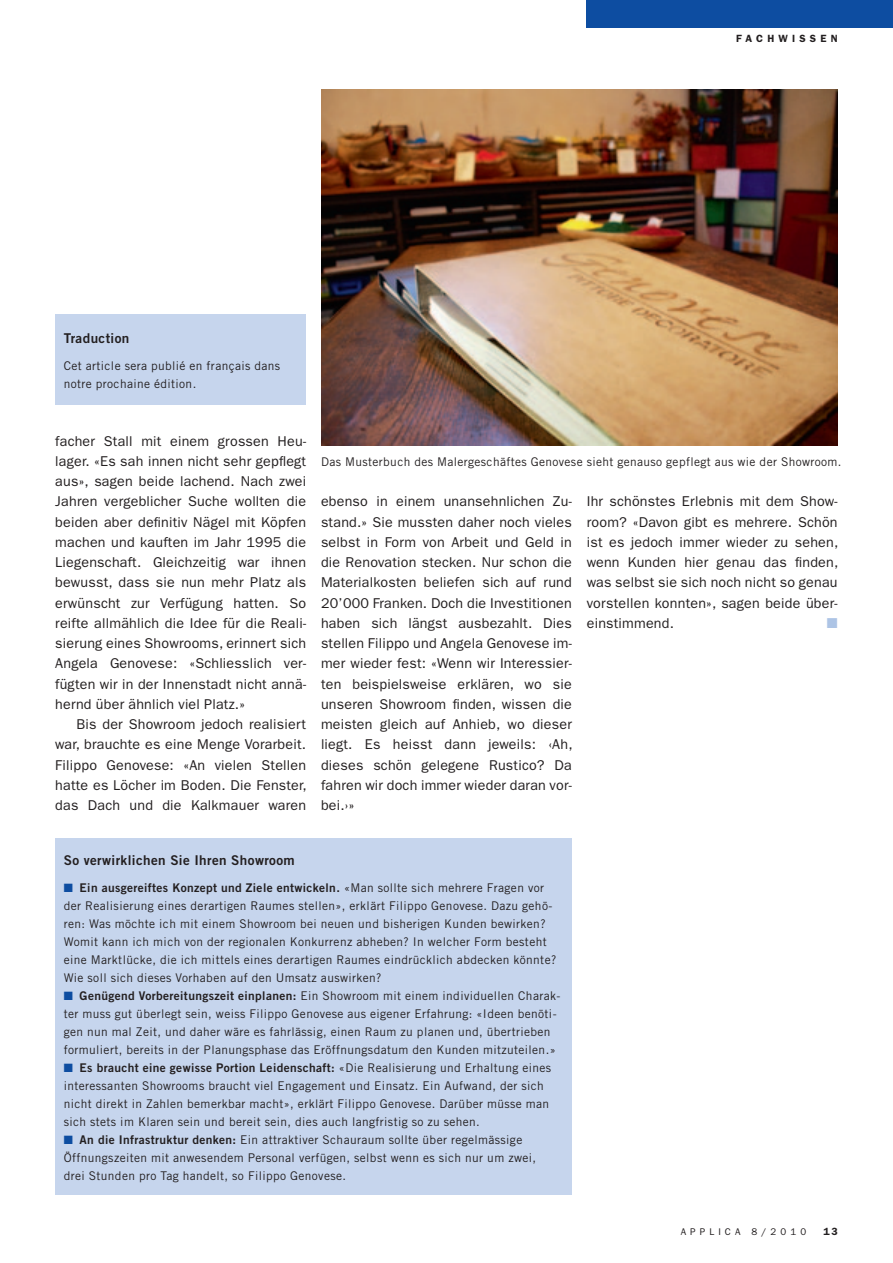
<style>
.page{position:relative;width:893px;height:1263px;background:#fff}
.page>*{position:absolute;margin:0;border:0;box-sizing:border-box;transform-origin:0 0}
.t1{font:14.25px/20.2px "Franklin Gothic";letter-spacing:.015em;color:#231f20;text-align:justify}
.t2{font:14.25px "Zapf Dingbats";color:#adc4e5}
.t3{font:13.5px "Trade Gothic Bold Two";letter-spacing:.03em;color:#231f20}
.t4{font:12px/18px "Trade Gothic";letter-spacing:.03em;color:#231f20}
.t5{font:12px "Trade Gothic Bold Two";letter-spacing:.03em;color:#231f20}
.t6{font:600 10.5px "Franklin Gothic";color:#231f20}
.t7{font:9.75px "Franklin Gothic";letter-spacing:.42em;color:#231f20}
.s1{color:#0d4da1}
.s2{font-family:"Trade Gothic"}
.s3{font-family:"Trade Gothic Bold Two"}
</style>
<div class="page">
<div style="left:587px;top:0;width:306px;height:28px;background:#0d4da1"></div>
<div style="left:55px;top:839px;width:517px;height:356px;background:#c6d5ed"></div>
<img style="left:321px;top:89px;width:517px;height:356px">
<div style="left:55px;top:315px;width:251px;height:90px;background:#c6d5ed"></div>
<p class="t6" style="left:736px;top:32px;width:66px">FA CHWISSE</p>
<p class="t6" style="left:831px;top:32px;width:8px">N</p>
<p class="t3" style="left:64px;top:330px;width:67px">Traduction</p>
<p class="t4" style="left:64px;top:356px;width:218px">Cet article sera publié en français dans notre prochaine édition.</p>
<p class="t1" style="left:55px;top:431px;width:252px">facher Stall mit einem grossen Heu&shy;lager. «Es sah innen nicht sehr gepflegt aus», sagen beide lachend. Nach zwei Jahren vergeblicher Suche wollten die beiden aber definitiv Nägel mit Köpfen machen und kauften im Jahr 1995 die Liegenschaft. Gleichzeitig war ihnen bewusst, dass sie nun mehr Platz als erwünscht zur Verfügung hatten. So reifte allmählich die Idee für die Reali&shy;sierung eines Showrooms, erinnert sich Angela Genovese: «Schliesslich ver&shy;fügten wir in der I nnenstadt nicht annä&shy;hernd über ähnlich viel Platz.»</p>
<p class="t1" style="left:55px;top:714px;width:253px;text-indent:21px">Bis der Showroom jedoch realisiert war, brauchte es eine Menge Vorarbeit.<br>Filippo Genovese: «An vielen Stellen hatte es Löcher im Boden. Die Fenster, das Dach und die Kalkmauer waren</p>
<p class="t4" style="left:321px;top:452px;width:522px">Das Musterbuch des Malergeschäftes Genovese sieht genauso gepflegt aus wie der Showroom.</p>
<p class="t1" style="left:321px;top:491px;width:253px">ebenso in einem unansehnlichen Zu&shy;stand.» Sie mussten daher noch vieles selbst in Form von Arbeit und Geld in die Renovation stecken. Nur schon die Materialkosten beliefen sich auf rund 20’000 Franken. Doch die I nvestitionen haben sich längst ausbezahlt. Dies stellen Filippo und Angela Genovese im&shy;mer wieder fest: «Wenn wir I nteressier&shy;ten beispielsweise erklären, wo sie unseren Showroom finden, wissen die meisten gleich auf Anhieb, wo dieser liegt. Es heisst dann jeweils: ‹Ah, dieses schön gelegene Rustico? Da fahren wir doch immer wieder daran vor&shy;bei.›»</p>
<p class="t1" style="left:587px;top:491px;width:253px">I hr schönstes Erlebnis mit dem Show&shy;room? «Davon gibt es mehrere. Schön ist es jedoch immer wieder zu sehen, wenn Kunden hier genau das finden, was selbst sie sich noch nicht so genau vorstellen konnten», sagen beide über&shy;einstimmend.</p>
<p class="t2" style="left:827px;top:616px;width:12px">■</p>
<p class="t3" style="left:64px;top:852px;width:233px">So verwirklichen Sie Ihren Showroom</p>
<p class="t5" style="left:64px;top:880px;width:482px"><span class="s1">■</span> Ein ausgereiftes Konzept und Ziele entwickeln. <span class="s2">«Man sollte sich mehrere Fragen vor</span></p>
<p class="t4" style="left:64px;top:896px;width:494px">der Realisierung eines derartigen Raumes stellen», erklärt Filippo Genovese. Dazu gehö&shy;ren: Was möchte ich mit einem Showroom bei neuen und bisherigen Kunden bewirken?<br>Womit kann ich mich von der regionalen Konkurrenz abheben? In welcher Form besteht eine Marktlücke, die ich mittels eines derartigen Raumes eindrücklich abdecken könnte?<br>Wie soll sich dieses Vorhaben auf den Umsatz auswirken?</p>
<p class="t4" style="left:64px;top:986px;width:498px"><span class="s1">■</span> <span class="s3">Genügend Vorbereitungszeit einplanen:</span> Ein Showroom mit einem individuellen Charak&shy;ter muss gut überlegt sein, weiss Filippo Genovese aus eigener Erfahrung: «Ideen benöti&shy;gen nun mal Zeit, und daher wäre es fahrlässig, einen Raum zu planen und, übertrieben formuliert, bereits in der Planungsphase das Eröffnungsdatum den Kunden mitzuteilen.»</p>
<p class="t5" style="left:64px;top:1060px;width:489px"><span class="s1">■</span> Es braucht eine gewisse Portion Leidenschaft: <span class="s2">«Die Realisierung und Erhaltung eines</span></p>
<p class="t4" style="left:64px;top:1076px;width:487px">interessanten Showrooms braucht viel Engagement und Einsatz. Ein Aufwand, der sich nicht direkt in Zahlen bemerkbar macht», erklärt Filippo Genovese. Darüber müsse man sich stets im Klaren sein und bereit sein, dies auch langfristig so zu sehen.</p>
<p class="t4" style="left:64px;top:1130px;width:474px"><span class="s1">■</span> <span class="s3">An die Infrastruktur denken:</span> Ein attraktiver Schauraum sollte über regelmässige<br>Öffnungszeiten mit anwesendem Personal verfügen, selbst wenn es sich nur um zwei, drei Stunden pro Tag handelt, so Filippo Genovese.</p>
<p class="t7" style="left:681px;top:1226px;width:127px">Applica 8/2010</p>
<p class="t6" style="left:823px;top:1225px;width:16px">13</p>
</div>
